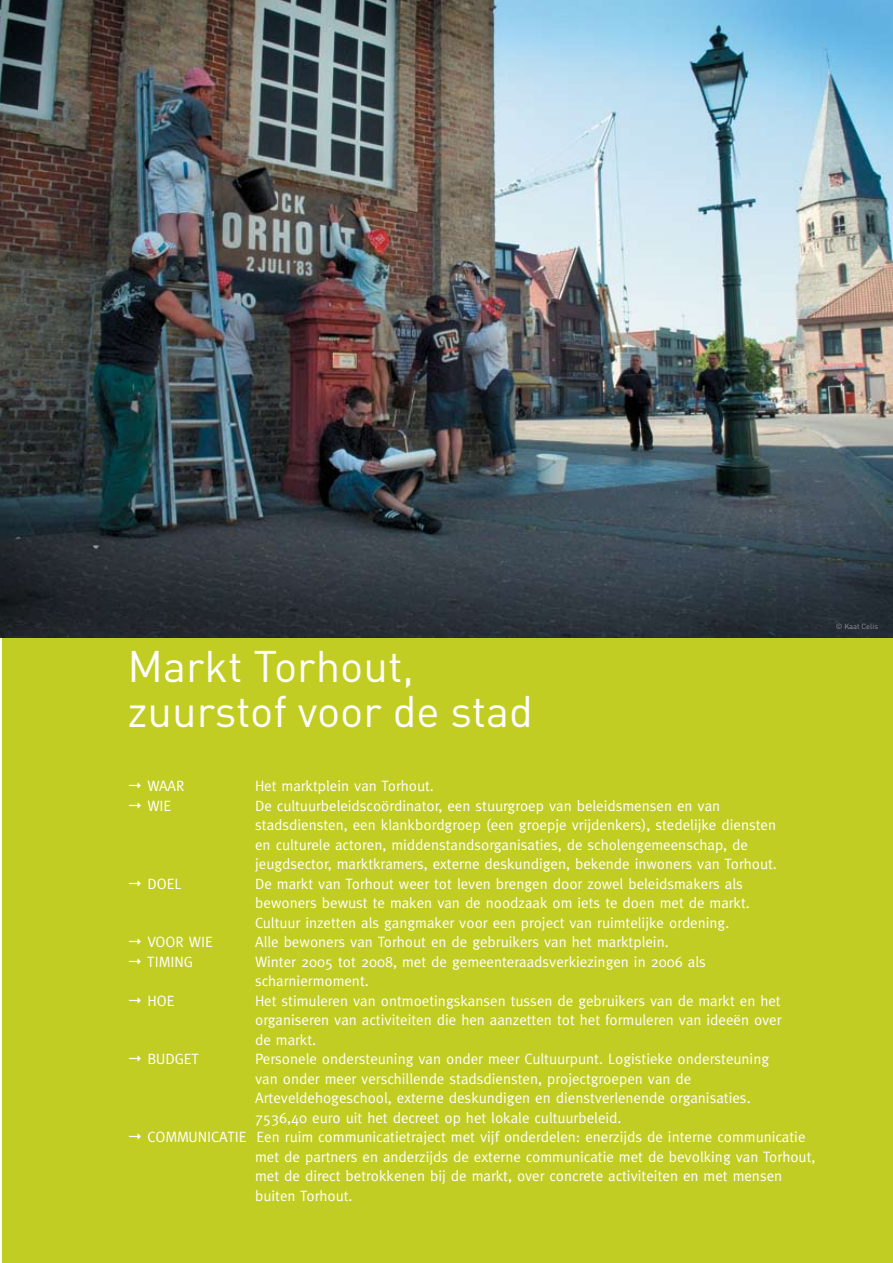
<style>
.page{position:relative;width:893px;height:1263px;background:#fff}
.page>*{position:absolute;margin:0;border:0;box-sizing:border-box;transform-origin:0 0}
.t1{font:43.65px/45px "DIN";color:#fff}
.t2{font:15px/19.5px "Meta";color:#fff}
.t3{font:7.5px "DIN";color:#939598}
.s1{font-family:"Lucida Grande"}
</style>
<div class="page">
<div style="left:2px;top:593px;width:891px;height:670px;background:#c2cd23"></div>
<img style="left:0;top:0;width:893px;height:638px">
<h1 class="t1" style="left:128px;top:643px;width:407px">Markt Torhout, zuurstof voor de stad</h1>
<p class="t2" style="left:128px;top:776px;width:59px"><span class="s1">→</span> WAAR</p>
<p class="t2" style="left:255px;top:776px;width:180px">Het marktplein van Torhout.</p>
<p class="t2" style="left:128px;top:796px;width:45px"><span class="s1">→</span> WIE</p>
<p class="t2" style="left:255px;top:796px;width:523px">De cultuurbeleidscoördinator, een stuurgroep van beleidsmensen en van stadsdiensten, een klankbordgroep (een groepje vrijdenkers), stedelijke diensten en culturele actoren, middenstandsorganisaties, de scholengemeenschap, de jeugdsector, marktkramers, externe deskundigen, bekende inwoners van Torhout.</p>
<p class="t2" style="left:128px;top:874px;width:56px"><span class="s1">→</span> DOEL</p>
<p class="t2" style="left:255px;top:874px;width:496px">De markt van Torhout weer tot leven brengen door zowel beleidsmakers als bewoners bewust te maken van de noodzaak om iets te doen met de markt.<br>Cultuur inzetten als gangmaker voor een project van ruimtelijke ordening.</p>
<p class="t2" style="left:128px;top:932px;width:87px"><span class="s1">→</span> VOOR WIE</p>
<p class="t2" style="left:255px;top:932px;width:415px">Alle bewoners van Torhout en de gebruikers van het marktplein.</p>
<p class="t2" style="left:128px;top:952px;width:67px"><span class="s1">→</span> TIMING</p>
<p class="t2" style="left:255px;top:952px;width:452px">Winter 2005 tot 2008, met de gemeenteraadsverkiezingen in 2006 als scharniermoment.</p>
<p class="t2" style="left:128px;top:991px;width:49px"><span class="s1">→</span> HOE</p>
<p class="t2" style="left:255px;top:991px;width:528px;text-align:justify">Het stimuleren van ontmoetingskansen tussen de gebruikers van de markt en het organiseren van activiteiten die hen aanzetten tot het formuleren van ideeën over de markt.</p>
<p class="t2" style="left:128px;top:1049px;width:73px"><span class="s1">→</span> BUDGET</p>
<p class="t2" style="left:255px;top:1049px;width:515px">Personele ondersteuning van onder meer Cultuurpunt. Logistieke ondersteuning van onder meer verschillende stadsdiensten, projectgroepen van de Arteveldehogeschool, externe deskundigen en dienstverlenende organisaties.<br>7536,40 euro uit het decreet op het lokale cultuurbeleid.</p>
<p class="t2" style="left:255px;top:1127px;width:562px;text-indent:-128px"><span class="s1">→</span> COMMUNICATIE Een ruim communicatietraject met vijf onderdelen: enerzijds de interne communicatie met de partners en anderzijds de externe communicatie met de bevolking van Torhout, met de direct betrokkenen bij de markt, over concrete activiteiten en met mensen buiten Torhout.</p>
<p class="t3" style="left:836px;top:621px;width:44px">© Kaat Celis</p>
</div>
